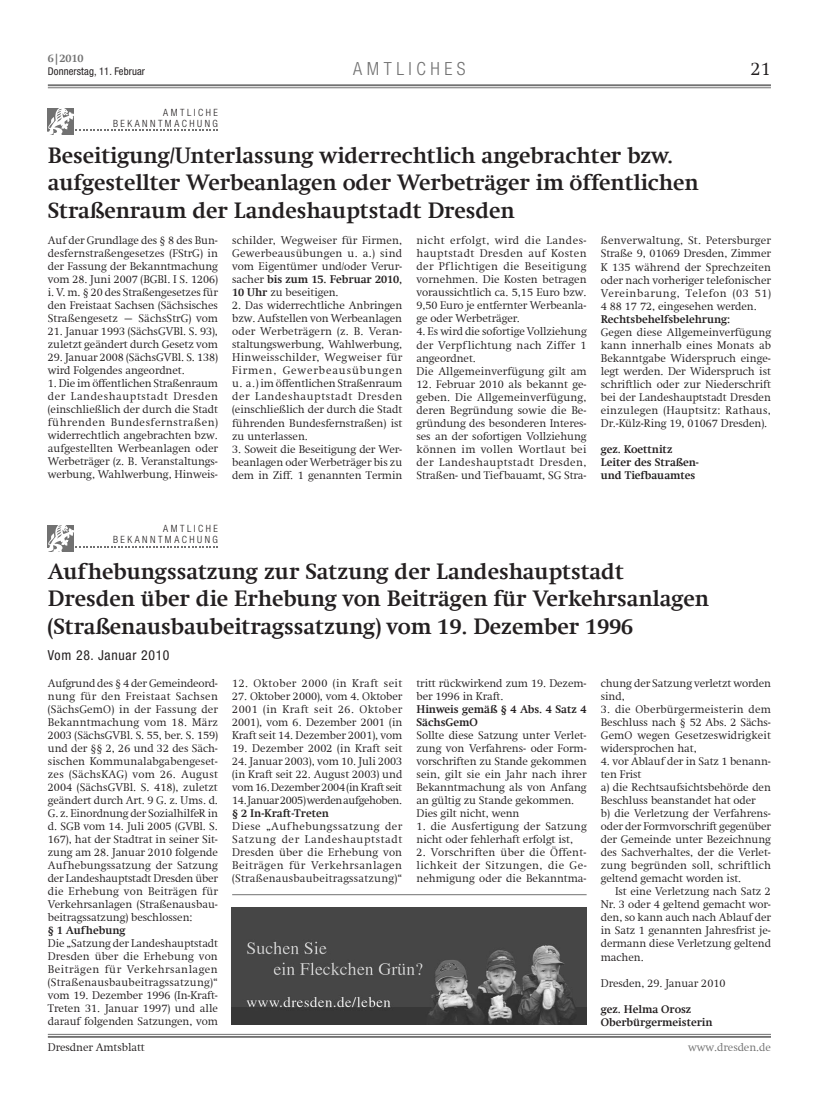
<style>
.page{position:relative;width:833px;height:1117px;background:#fff}
.page>*{position:absolute;margin:0;border:0;box-sizing:border-box;transform-origin:0 0}
.t1{font:700 22.5px/27.5px "Swift Com";letter-spacing:-.005em;color:#231f20}
.t2{font:300 18.75px "Swift Com";color:#231f20}
.t3{font:300 condensed 18.12px "Helvetica Neue";letter-spacing:.25em;color:#717171}
.t4{font:condensed 13.75px "Helvetica Neue";letter-spacing:.05em;color:#231f20}
.t5{font:300 11.25px/13px "Swift Com";letter-spacing:-.005em;color:#231f20;text-align:justify}
.t6{font:700 11.25px/13px "Swift Com";letter-spacing:-.005em;color:#231f20}
.t7{font:300 11.25px "Swift Com";letter-spacing:-.03em;color:#231f20}
.t8{font:300 11.25px "Swift Com";letter-spacing:.035em;color:#231f20}
.t9{font:300 11.25px "Swift Com";letter-spacing:-.005em;color:#717171}
.t10{font:700 11.25px "Swift Com";color:#717171}
.t11{font:condensed 10.62px "Helvetica Neue";letter-spacing:.01em;color:#231f20}
.t12{font:300 condensed 10px/11.2px "Helvetica Neue";letter-spacing:.25em;color:#231f20;text-align:right}
.s1{font-weight:700}
</style>
<div class="page">
<svg style="left:48px;top:109px;width:170px;height:26px"></svg>
<svg style="left:48px;top:525px;width:170px;height:26px"></svg>
<hr style="left:232px;top:894px;width:354px;height:1px;background:#717171">
<img style="left:232px;top:907px;width:355px;height:117px">
<hr style="left:48px;top:1033px;width:723px;height:1px;background:#717171">
<hr style="left:48px;top:1035px;width:723px;height:2px;background:#717171">
<hr style="left:48px;top:87px;width:723px;height:1px;background:#717171">
<hr style="left:48px;top:84px;width:723px;height:2px;background:#717171">
<p class="t10" style="left:48px;top:52px;width:37px">6|2010</p>
<p class="t11" style="left:48px;top:65px;width:99px">Donnerstag, 11. Februar</p>
<p class="t12" style="left:113px;top:107px;width:106px">AMTLICHE<br>BEKANNTMACHUNG</p>
<h3 class="t3" style="left:353px;top:58px;width:114px">AMTLICHES</h3>
<h1 class="t1" style="left:48px;top:141px;width:652px">Beseitigung/Unterlassung widerrechtlich angebrachter bzw. aufgestellter Werbeanlagen oder Werbeträger im öffentlichen<br>Straßenraum der Landeshauptstadt Dresden</h1>
<h2 class="t2" style="left:750px;top:58px;width:22px">21</h2>
<p class="t5" style="left:48px;top:234px;width:172px">Auf der Grundlage des § 8 des Bun&shy;desfernstraßengesetzes (FStrG) in der Fassung der Bekanntmachung vom 28. Juni 2007 (BGBl. I S. 1206) i. V. m. § 20 des Straßengesetzes für den Freistaat Sachsen (Sächsisches Straßengesetz – SächsStrG) vom</p>
<p class="t5" style="left:48px;top:325px;width:172px">21. Januar 1993 (SächsGVBl. S. 93), zuletzt geändert durch Gesetz vom</p>
<p class="t5" style="left:48px;top:351px;width:172px">29. Januar 2008 (SächsGVBl. S. 138) wird Folgendes angeordnet.</p>
<p class="t5" style="left:48px;top:377px;width:172px">1. Die im öffentlichen Straßenraum der Landeshauptstadt Dresden (einschließlich der durch die Stadt führenden Bundesfernstraßen) widerrechtlich angebrachten bzw. aufgestellten Werbeanlagen oder Werbeträger (z. B. Veranstaltungs&shy;werbung, Wahlwerbung, Hinweis-</p>
<p class="t5" style="left:232px;top:234px;width:172px">schilder, Wegweiser für Firmen, Gewerbeausübungen u. a.) sind vom Eigentümer und/oder Verur&shy;sacher <span class="s1">bis zum 15. Februar 2010, 10 Uhr</span> zu beseitigen.</p>
<p class="t5" style="left:232px;top:299px;width:172px">2. Das widerrechtliche Anbringen bzw. Aufstellen von Werbeanlagen oder Werbeträgern (z. B. Veran&shy;staltungswerbung, Wahlwerbung, Hinweisschilder, Wegweiser für Firmen, Gewerbeausübungen u. a.) im öffentlichen Straßenraum der Landeshauptstadt Dresden (einschließlich der durch die Stadt führenden Bundesfernstraßen) ist zu unterlassen.</p>
<p class="t5" style="left:232px;top:442px;width:172px">3. Soweit die Beseitigung der Wer&shy;beanlagen oder Werbeträger bis zu dem in Ziff. 1 genannten Termin</p>
<p class="t5" style="left:416px;top:234px;width:172px">nicht erfolgt, wird die Landes&shy;hauptstadt Dresden auf Kosten der Pflichtigen die Beseitigung vornehmen. Die Kosten betragen voraussichtlich ca. 5,15 Euro bzw.<br>9,50 Euro je entfernter Werbeanla&shy;ge oder Werbeträger.</p>
<p class="t5" style="left:416px;top:325px;width:172px;text-align:left">4. Es wird die sofortige Vollziehung der Verpflichtung nach Ziffer 1 angeordnet.<br>Die Allgemeinverfügung gilt am</p>
<p class="t5" style="left:416px;top:377px;width:172px">12. Februar 2010 als bekannt ge&shy;geben. Die Allgemeinverfügung, deren Begründung sowie die Be&shy;gründung des besonderen Interes&shy;ses an der sofortigen Vollziehung können im vollen Wortlaut bei der Landeshauptstadt Dresden, Straßen- und Tiefbauamt, SG Stra-</p>
<p class="t5" style="left:601px;top:234px;width:172px">ßenverwaltung, St. Petersburger Straße 9, 01069 Dresden, Zimmer K 135 während der Sprechzeiten oder nach vorheriger telefonischer Vereinbarung, Telefon (03 51)<br>4 88 17 72, eingesehen werden.</p>
<p class="t6" style="left:601px;top:312px;width:131px">Rechtsbehelfsbelehrung:</p>
<p class="t5" style="left:601px;top:325px;width:172px">Gegen diese Allgemeinverfügung kann innerhalb eines Monats ab Bekanntgabe Widerspruch einge&shy;legt werden. Der Widerspruch ist schriftlich oder zur Niederschrift bei der Landeshauptstadt Dresden einzulegen (Hauptsitz: Rathaus, Dr.-Külz-Ring 19, 01067 Dresden).</p>
<p class="t6" style="left:601px;top:442px;width:99px">gez. Koettnitz<br>Leiter des Straßen&shy;und Tiefbauamtes</p>
<p class="t12" style="left:113px;top:523px;width:106px">AMTLICHE<br>BEKANNTMACHUNG</p>
<h1 class="t1" style="left:48px;top:557px;width:662px">Aufhebungssatzung zur Satzung der Landeshauptstadt<br>Dresden über die Erhebung von Beiträgen für Verkehrsanlagen (Straßenausbaubeitragssatzung) vom 19. Dezember 1996</h1>
<p class="t4" style="left:48px;top:647px;width:123px">Vom 28. Januar 2010</p>
<p class="t5" style="left:48px;top:676px;width:172px">Aufgrund des § 4 der Gemeindeord&shy;nung für den Freistaat Sachsen (SächsGemO) in der Fassung der Bekanntmachung vom 18. März 2003 (SächsGVBl. S. 55, ber. S. 159) und der §§ 2, 26 und 32 des Säch&shy;sischen Kommunalabgabengeset&shy;zes (SächsKAG) vom 26. August 2004 (SächsGVBl. S. 418), zuletzt geändert durch Art. 9 G. z. Ums. d.<br>G. z. Einordnung der SozialhilfeR in d. SGB vom 14. Juli 2005 (GVBl. S.<br>167), hat der Stadtrat in seiner Sit&shy;zung am 28. Januar 2010 folgende Aufhebungssatzung der Satzung der Landeshauptstadt Dresden über die Erhebung von Beiträgen für Verkehrsanlagen (Straßenausbau&shy;beitragssatzung) beschlossen:</p>
<p class="t6" style="left:48px;top:923px;width:79px">§ 1 Aufhebung</p>
<p class="t5" style="left:48px;top:936px;width:172px">Die „Satzung der Landeshauptstadt Dresden über die Erhebung von Beiträgen für Verkehrsanlagen (Straßenausbaubeitragssatzung)“ vom 19. Dezember 1996 (In-Kraft-Treten 31. Januar 1997) und alle darauf folgenden Satzungen, vom</p>
<p class="t8" style="left:232px;top:676px;width:172px">12. Oktober 2000 (in Kraft seit</p>
<p class="t5" style="left:232px;top:689px;width:172px">27. Oktober 2000), vom 4. Oktober 2001 (in Kraft seit 26. Oktober 2001), vom 6. Dezember 2001 (in Kraft seit 14. Dezember 2001), vom</p>
<p class="t5" style="left:232px;top:741px;width:172px">19. Dezember 2002 (in Kraft seit</p>
<p class="t5" style="left:232px;top:754px;width:172px">24. Januar 2003), vom 10. Juli 2003 (in Kraft seit 22. August 2003) und vom 16. Dezember 2004 (in Kraft seit</p>
<p class="t7" style="left:232px;top:793px;width:171px">14. Januar 2005) werden aufgehoben.</p>
<p class="t6" style="left:232px;top:806px;width:98px">§ 2 In-Kraft-Treten</p>
<p class="t5" style="left:232px;top:819px;width:172px">Diese „Aufhebungssatzung der Satzung der Landeshauptstadt Dresden über die Erhebung von Beiträgen für Verkehrsanlagen (Straßenausbaubeitragssatzung)“</p>
<p class="t5" style="left:416px;top:676px;width:172px">tritt rückwirkend zum 19. Dezem&shy;ber 1996 in Kraft.</p>
<p class="t6" style="left:416px;top:702px;width:172px">Hinweis gemäß § 4 Abs. 4 Satz 4<br>SächsGemO</p>
<p class="t5" style="left:416px;top:728px;width:172px;text-align:left">Sollte diese Satzung unter Verlet&shy;zung von Verfahrens- oder Form&shy;vorschriften zu Stande gekommen sein, gilt sie ein Jahr nach ihrer<br>Bekanntmachung als von Anfang an gültig zu Stande gekommen.<br>Dies gilt nicht, wenn</p>
<p class="t5" style="left:416px;top:819px;width:172px">1. die Ausfertigung der Satzung nicht oder fehlerhaft erfolgt ist,</p>
<p class="t5" style="left:416px;top:845px;width:172px">2. Vorschriften über die Öffent&shy;lichkeit der Sitzungen, die Ge&shy;nehmigung oder die Bekanntma-</p>
<p class="t5" style="left:601px;top:676px;width:172px">chung der Satzung verletzt worden sind,</p>
<p class="t5" style="left:601px;top:702px;width:172px">3. die Oberbürgermeisterin dem Beschluss nach § 52 Abs. 2 Sächs-GemO wegen Gesetzeswidrigkeit widersprochen hat,</p>
<p class="t5" style="left:601px;top:754px;width:172px;text-align:left">4. vor Ablauf der in Satz 1 benann&shy;ten Frist<br>a) die Rechtsaufsichtsbehörde den<br>Beschluss beanstandet hat oder<br>b) die Verletzung der Verfahrens&shy;oder der Formvorschrift gegenüber der Gemeinde unter Bezeichnung des Sachverhaltes, der die Verlet&shy;zung begründen soll, schriftlich geltend gemacht worden ist.</p>
<p class="t5" style="left:601px;top:884px;width:172px;text-indent:14px">Ist eine Verletzung nach Satz 2<br>Nr. 3 oder 4 geltend gemacht wor&shy;den, so kann auch nach Ablauf der in Satz 1 genannten Jahresfrist je&shy;dermann diese Verletzung geltend machen.</p>
<p class="t5" style="left:601px;top:976px;width:126px">Dresden, 29. Januar 2010</p>
<p class="t6" style="left:601px;top:1001px;width:113px">gez. Helma Orosz<br>Oberbürgermeisterin</p>
<p class="t5" style="left:48px;top:1040px;width:98px">Dresdner Amtsblatt</p>
<p class="t9" style="left:688px;top:1040px;width:84px">www.dresden.de</p>
</div>
